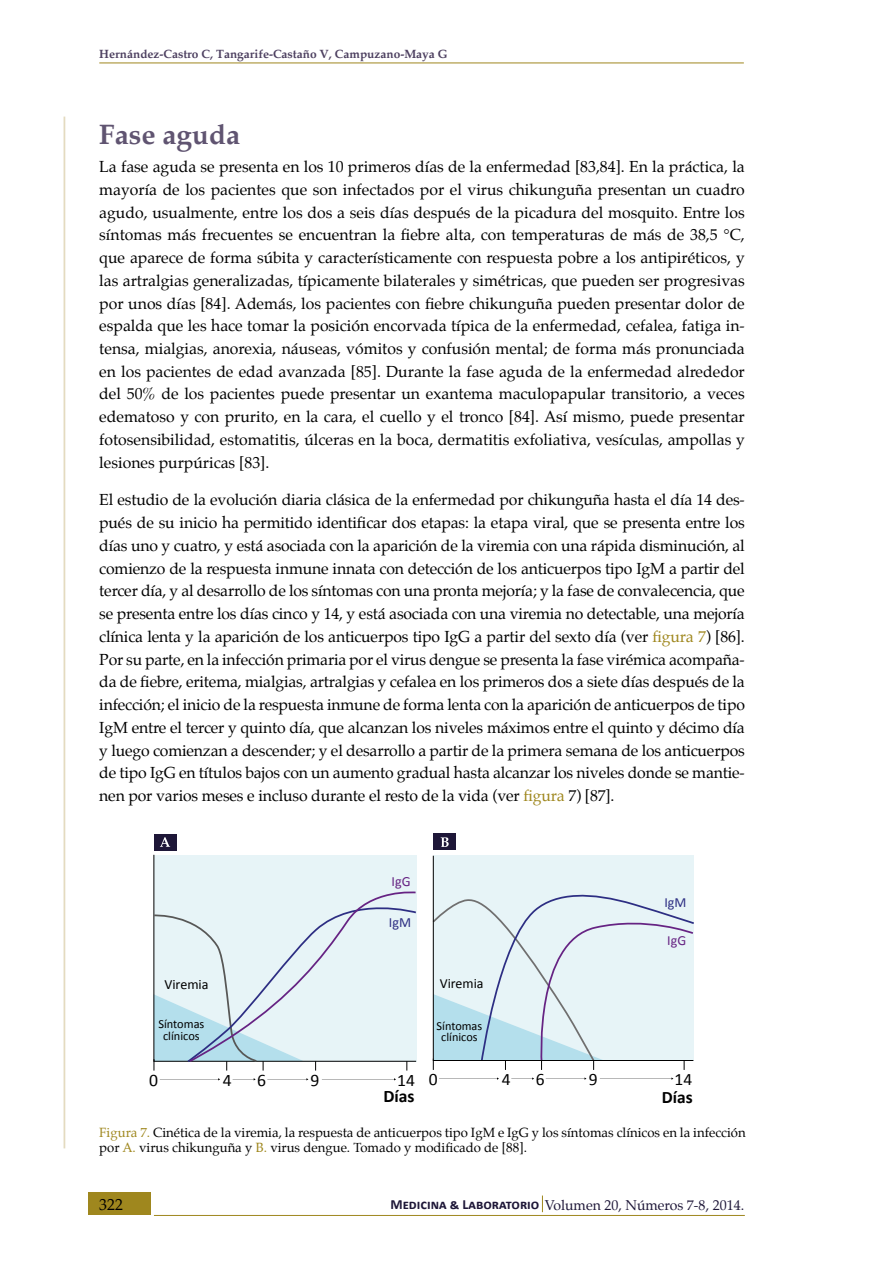
<style>
.page{position:relative;width:869px;height:1265px;background:#fff}
.page>*{position:absolute;margin:0;border:0;box-sizing:border-box;transform-origin:0 0}
.t1{font:700 28px "Palatino";color:#605471}
.t2{font:17.5px "Calibri";color:#000}
.t3{font:700 17.5px "Calibri";color:#000}
.t4{font:15.75px/22.8px "Palatino";color:#000;text-align:justify}
.t5{font:14px "Palatino";color:#1e1738}
.t6{font:14px "Calibri";color:#000}
.t7{font:14px "Calibri";color:#2d2e83}
.t8{font:14px "Calibri";color:#662383}
.t9{font:13.12px/15.8px "Palatino";color:#000}
.t10{font:12.42px/11.5px "Calibri";color:#000;text-align:center}
.t11{font:12.25px/11.4px "Calibri";color:#000;text-align:center}
.t12{font:700 11.9px "Palatino";color:#4d4060}
.s1{color:#9f871e}
.s2{font-family:"Calibri";font-weight:700}
</style>
<div class="page">
<div style="left:88px;top:1192px;width:62px;height:23px;background:#9f871e"></div>
<hr style="left:154px;top:1215px;width:590px;height:1px;background:#9f871e">
<hr style="left:63px;top:117px;width:2px;height:1031px;background:#e4dbc0">
<svg style="left:541px;top:1196px;width:1px;height:16px"></svg>
<hr style="left:99px;top:63px;width:644px;height:1px;background:#9f871e">
<svg style="left:439px;top:1077px;width:59px;height:3px"></svg>
<svg style="left:511px;top:1077px;width:23px;height:3px"></svg>
<svg style="left:545px;top:1077px;width:41px;height:3px"></svg>
<svg style="left:599px;top:1077px;width:74px;height:3px"></svg>
<svg style="left:432px;top:889px;width:262px;height:181px"></svg>
<svg style="left:432px;top:855px;width:261px;height:206px;background:#dcebf0"></svg>
<div style="left:433px;top:834px;width:23px;height:16px;background:#1e1738"></div>
<svg style="left:440px;top:837px;width:8px;height:10px"></svg>
<div style="left:153px;top:854px;width:263px;height:32px;background:#e7f4f7"></div>
<svg style="left:160px;top:1078px;width:60px;height:2px"></svg>
<svg style="left:232px;top:1078px;width:23px;height:2px"></svg>
<svg style="left:267px;top:1078px;width:41px;height:2px"></svg>
<svg style="left:322px;top:1078px;width:74px;height:2px"></svg>
<svg style="left:153px;top:886px;width:264px;height:185px;background:#d8e5ea"></svg>
<div style="left:154px;top:834px;width:22px;height:16px;background:#1e1738"></div>
<svg style="left:160px;top:837px;width:10px;height:10px"></svg>
<p class="t12" style="left:99px;top:47px;width:350px">Hernández-Castro C, Tangarife-Castaño V, Campuzano-Maya G</p>
<h1 class="t1" style="left:99px;top:119px;width:142px">Fase aguda</h1>
<p class="t4" style="left:99px;top:155px;width:646px">La fase aguda se presenta en los 10 primeros días de la enfermedad [83,84]. En la práctica, la mayoría de los pacientes que son infectados por el virus chikunguña presentan un cuadro agudo, usualmente, entre los dos a seis días después de la picadura del mosquito. Entre los síntomas más frecuentes se encuentran la fiebre alta, con temperaturas de más de 38,5 °C, que aparece de forma súbita y característicamente con respuesta pobre a los antipiréticos, y las artralgias generalizadas, típicamente bilaterales y simétricas, que pueden ser progresivas por unos días [84]. Además, los pacientes con fiebre chikunguña pueden presentar dolor de espalda que les hace tomar la posición encorvada típica de la enfermedad, cefalea, fatiga in&shy;tensa, mialgias, anorexia, náuseas, vómitos y confusión mental; de forma más pronunciada en los pacientes de edad avanzada [85]. Durante la fase aguda de la enfermedad alrededor del 50% de los pacientes puede presentar un exantema maculopapular transitorio, a veces edematoso y con prurito, en la cara, el cuello y el tronco [84]. Así mismo, puede presentar fotosensibilidad, estomatitis, úlceras en la boca, dermatitis exfoliativa, vesículas, ampollas y lesiones purpúricas [83].</p>
<p class="t4" style="left:99px;top:489px;width:646px">El estudio de la evolución diaria clásica de la enfermedad por chikunguña hasta el día 14 des&shy;pués de su inicio ha permitido identificar dos etapas: la etapa viral, que se presenta entre los días uno y cuatro, y está asociada con la aparición de la viremia con una rápida disminución, al comienzo de la respuesta inmune innata con detección de los anticuerpos tipo IgM a partir del tercer día, y al desarrollo de los síntomas con una pronta mejoría; y la fase de convalecencia, que se presenta entre los días cinco y 14, y está asociada con una viremia no detectable, una mejoría clínica lenta y la aparición de los anticuerpos tipo IgG a partir del sexto día (ver <span class="s1">figura 7</span>) [86].<br>Por su parte, en la infección primaria por el virus dengue se presenta la fase virémica acompaña&shy;da de fiebre, eritema, mialgias, artralgias y cefalea en los primeros dos a siete días después de la infección; el inicio de la respuesta inmune de forma lenta con la aparición de anticuerpos de tipo IgM entre el tercer y quinto día, que alcanzan los niveles máximos entre el quinto y décimo día y luego comienzan a descender; y el desarrollo a partir de la primera semana de los anticuerpos de tipo IgG en títulos bajos con un aumento gradual hasta alcanzar los niveles donde se mantie&shy;nen por varios meses e incluso durante el resto de la vida (ver <span class="s1">figura</span> 7) [87].</p>
<p class="t8" style="left:391px;top:872px;width:21px">IgG</p>
<p class="t6" style="left:164px;top:974px;width:46px">Viremia</p>
<p class="t10" style="left:158px;top:1018px;width:47px">Síntomas clínicos</p>
<p class="t7" style="left:389px;top:913px;width:24px">IgM</p>
<p class="t2" style="left:149px;top:1068px;width:10px">0</p>
<p class="t2" style="left:223px;top:1068px;width:10px">4</p>
<p class="t2" style="left:257px;top:1068px;width:10px">6</p>
<p class="t2" style="left:310px;top:1068px;width:10px">9</p>
<p class="t2" style="left:397px;top:1068px;width:19px">14</p>
<p class="t3" style="left:383px;top:1084px;width:33px">Días</p>
<p class="t6" style="left:439px;top:974px;width:45px">Viremia</p>
<p class="t11" style="left:436px;top:1020px;width:47px">Síntomas clínicos</p>
<p class="t7" style="left:664px;top:893px;width:24px">IgM</p>
<p class="t8" style="left:667px;top:930px;width:20px">IgG</p>
<p class="t2" style="left:428px;top:1067px;width:10px">0</p>
<p class="t2" style="left:501px;top:1067px;width:10px">4</p>
<p class="t2" style="left:535px;top:1067px;width:10px">6</p>
<p class="t2" style="left:588px;top:1067px;width:10px">9</p>
<p class="t2" style="left:674px;top:1067px;width:19px">14</p>
<p class="t3" style="left:661px;top:1085px;width:32px">Días</p>
<p class="t9" style="left:99px;top:1124px;width:647px"><span class="s1">Figura 7.</span> Cinética de la viremia, la respuesta de anticuerpos tipo IgM e IgG y los síntomas clínicos en la infección por <span class="s1">A.</span> virus chikunguña y <span class="s1">B.</span> virus dengue. Tomado y modificado de [88].</p>
<p class="t4" style="left:99px;top:1194px;width:25px">322</p>
<p class="t5" style="left:390px;top:1193px;width:355px"><span class="s2">Medicina &amp; Laboratorio</span> Volumen 20, Números 7-8, 2014.</p>
</div>
